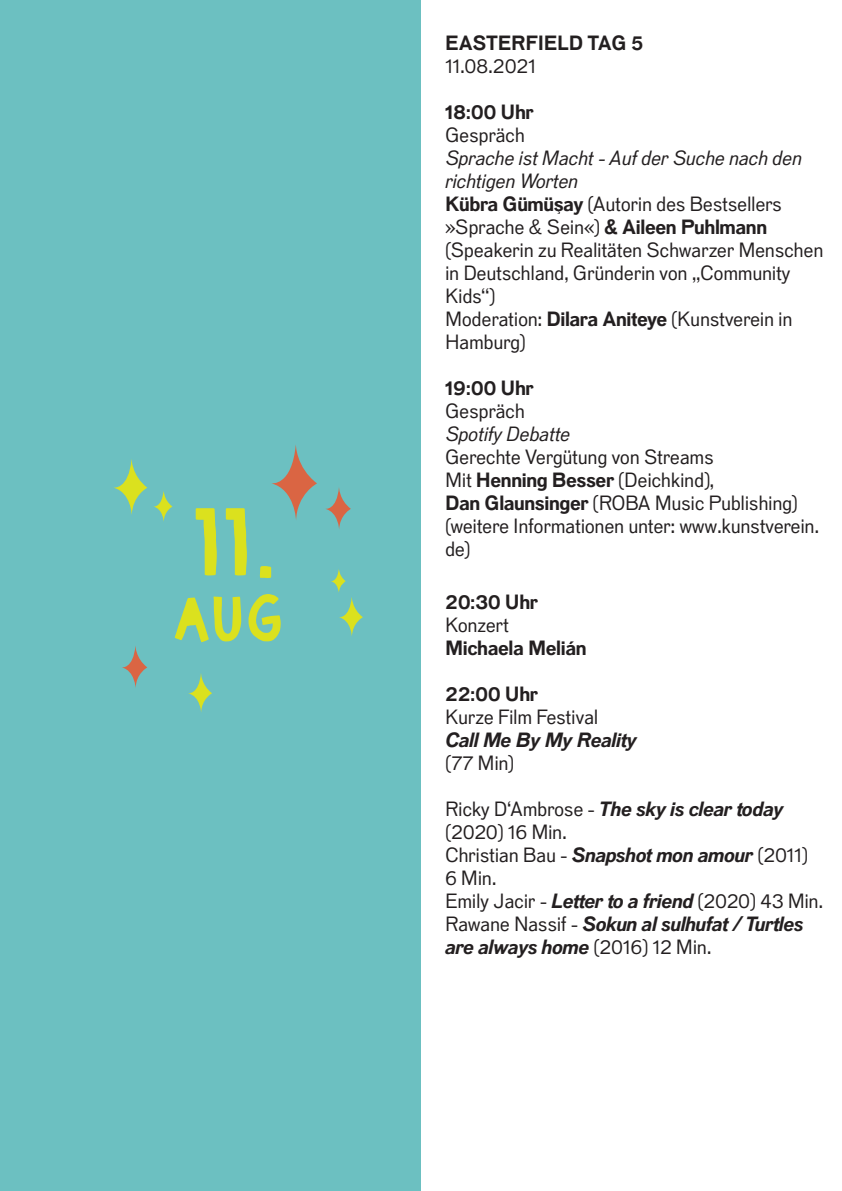
<style>
.page{position:relative;width:842px;height:1191px;background:#fff}
.page>*{position:absolute;margin:0;border:0;box-sizing:border-box;transform-origin:0 0}
.t1{font:122px "Public Beat";color:#dbe11e}
.t2{font:81.2px "Public Beat";color:#dbe11e}
.t3{font:20px/23px "Dada Grotesk";letter-spacing:-.02em;color:#231f20}
.t4{font:700 20px "Dada Grotesk";letter-spacing:-.02em;color:#231f20}
.t5{font:italic 700 20px "Dada Grotesk";letter-spacing:-.02em;color:#231f20}
.t6{font:italic 20px "Dada Grotesk";letter-spacing:-.02em;color:#231f20}
.s1{font-style:italic}
.s2{font-weight:700}
.s3{font-weight:700;font-style:italic}
</style>
<div class="page">
<div style="left:0;top:0;width:421px;height:1191px;background:#6cc0c1"></div>
<svg style="left:114px;top:459px;width:33px;height:56px"></svg>
<svg style="left:272px;top:445px;width:45px;height:75px"></svg>
<svg style="left:153px;top:490px;width:19px;height:32px"></svg>
<svg style="left:326px;top:488px;width:25px;height:41px"></svg>
<svg style="left:122px;top:646px;width:25px;height:42px"></svg>
<svg style="left:339px;top:596px;width:24px;height:41px"></svg>
<svg style="left:188px;top:672px;width:24px;height:41px"></svg>
<svg style="left:331px;top:568px;width:15px;height:25px"></svg>
<h1 class="t1" style="left:191px;top:479px;width:88px">11.</h1>
<h2 class="t2" style="left:172px;top:575px;width:113px">AUG</h2>
<p class="t4" style="left:445px;top:31px;width:200px">EASTERFIELD TAG 5</p>
<p class="t3" style="left:445px;top:54px;width:93px">11.08.2021</p>
<p class="t4" style="left:445px;top:100px;width:90px">18:00 Uhr</p>
<p class="t3" style="left:445px;top:123px;width:81px">Gespräch</p>
<p class="t3" style="left:445px;top:146px;width:380px"><span class="s1">Sprache ist Macht - Auf der Suche nach den richtigen Worten<br></span><span class="s2">Kübra Gümüsay</span> (Autorin des Bestsellers »Sprache &amp; Sein«) <span class="s2">&amp; Aileen Puhlmann </span>(Speakerin zu Realitäten Schwarzer Menschen in Deutschland, Gründerin von „Community<br>Kids“)<br>Moderation: <span class="s2">Dilara Aniteye</span> (Kunstverein in<br>Hamburg)</p>
<p class="t4" style="left:445px;top:376px;width:90px">19:00 Uhr</p>
<p class="t3" style="left:445px;top:399px;width:81px">Gespräch</p>
<p class="t6" style="left:445px;top:422px;width:127px">Spotify Debatte</p>
<p class="t3" style="left:445px;top:445px;width:376px">Gerechte Vergütung von Streams<br>Mit <span class="s2">Henning Besser</span> (Deichkind),<br><span class="s2">Dan Glaunsinger</span> (ROBA Music Publishing) (weitere Informationen unter: www.kunstverein. de)</p>
<p class="t4" style="left:445px;top:590px;width:95px">20:30 Uhr</p>
<p class="t3" style="left:445px;top:613px;width:65px">Konzert</p>
<p class="t4" style="left:445px;top:636px;width:143px">Michaela Melián</p>
<p class="t4" style="left:445px;top:682px;width:95px">22:00 Uhr</p>
<p class="t3" style="left:445px;top:705px;width:155px">Kurze Film Festival</p>
<p class="t5" style="left:445px;top:727px;width:193px">Call Me By My Reality</p>
<p class="t3" style="left:445px;top:751px;width:71px">(77 Min)</p>
<p class="t3" style="left:445px;top:797px;width:380px">Ricky D‘Ambrose - <span class="s3">The sky is clear today </span>(2020) 16 Min.<br>Christian Bau - <span class="s3">Snapshot mon amour</span> (2011)<br>6 Min.<br>Emily Jacir - <span class="s3">Letter to a friend</span> (2020) 43 Min.<br>Rawane Nassif - <span class="s3">Sokun al sulhufat / Turtles are always home</span> (2016) 12 Min.</p>
</div>
